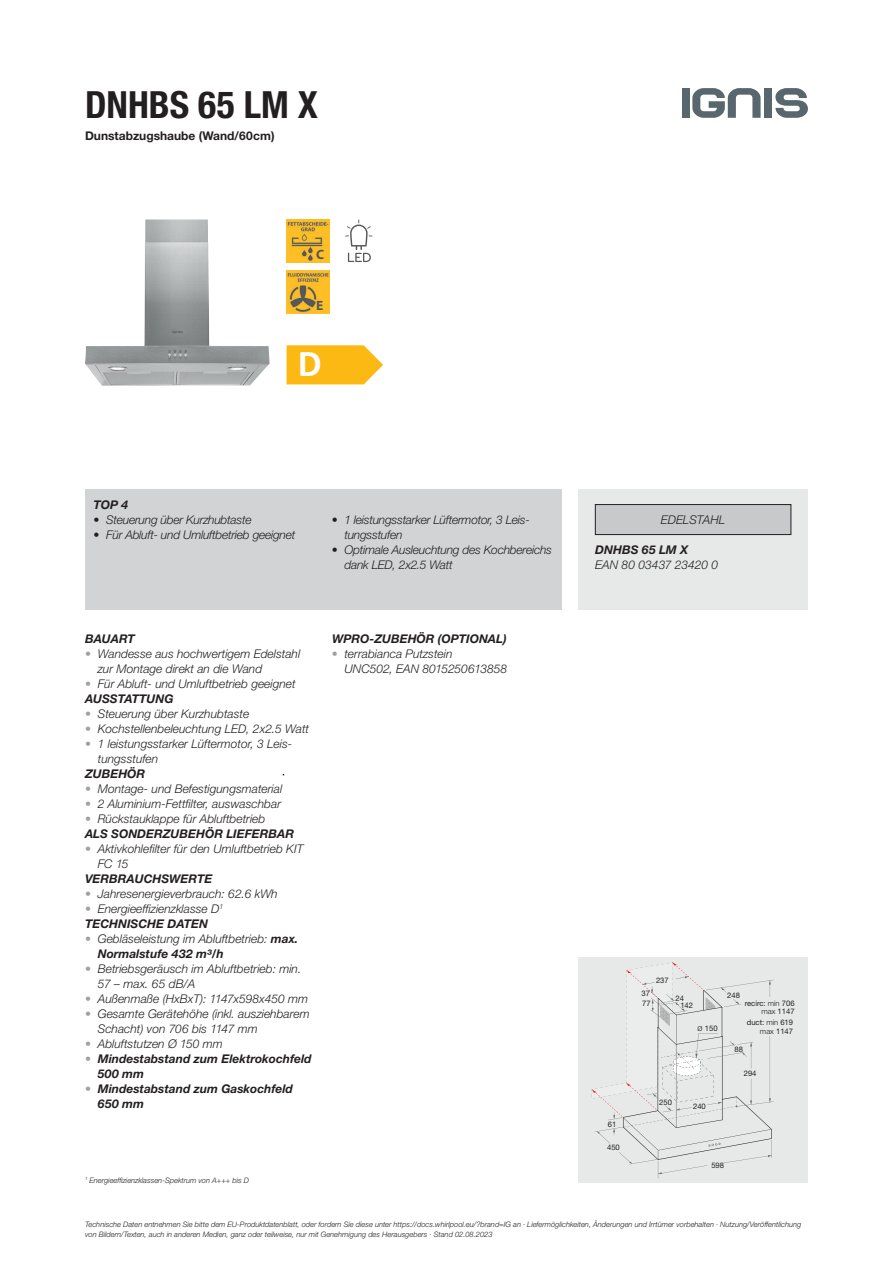
<style>
.page{position:relative;width:893px;height:1263px;background:#fff}
.page>*{position:absolute;margin:0;border:0;box-sizing:border-box;transform-origin:0 0}
.t1{font:700 37.8px "Calibri";color:#fff}
.t2{font:700 condensed 37.5px "Helvetica Neue LT Std";color:#231f20}
.t3{font:700 13.5px "Myriad Pro";color:#535658}
.t4{font:italic 300 12px/15px "Helvetica Neue LT Std";color:#231f20}
.t5{font:italic 300 12px/15px "Helvetica Neue LT Std";letter-spacing:-.02em;color:#231f20}
.t6{font:italic 700 12px/15px "Helvetica Neue LT Std";color:#231f20}
.t7{font:700 12px "Helvetica Neue LT Std";color:#231f20}
.t8{font:7.65px/8.6px "Helvetica Neue";color:#231f20;text-align:right}
.t9{font:italic 300 7.5px/9.8px "Helvetica Neue LT Std";color:#231f20}
.s1{color:#9ea0a2}
.s2{font-weight:700}
.s3{font-weight:300;color:#9ea0a2}
.s4{font-weight:300;font-size:9.15px}
.s5{font-weight:300}
</style>
<div class="page">
<div style="left:681px;top:88px;width:8px;height:30px;background:#58666e"></div>
<div style="left:764px;top:88px;width:8px;height:30px;background:#58666e"></div>
<svg style="left:692px;top:88px;width:69px;height:30px"></svg>
<svg style="left:775px;top:88px;width:33px;height:30px"></svg>
<img style="left:85px;top:219px;width:185px;height:167px">
<img style="left:287px;top:219px;width:42px;height:43px">
<img style="left:287px;top:270px;width:42px;height:43px">
<svg style="left:345px;top:219px;width:27px;height:43px"></svg>
<svg style="left:287px;top:345px;width:96px;height:39px;background:#fdc02b"></svg>
<div style="left:85px;top:490px;width:476px;height:120px;background:#d1d3d4"></div>
<div style="left:578px;top:490px;width:230px;height:120px;background:#e7e8e8"></div>
<div style="left:595px;top:505px;width:196px;height:30px;background:#c7c9cb"></div>
<div style="left:595px;top:504px;width:196px;height:31px;border:1px solid #231f20"></div>
<div style="left:578px;top:958px;width:230px;height:225px;background:#e7e8e8"></div>
<svg style="left:658px;top:1129px;width:114px;height:21px"></svg>
<svg style="left:658px;top:1138px;width:114px;height:22px"></svg>
<svg style="left:736px;top:1096px;width:36px;height:33px"></svg>
<svg style="left:706px;top:980px;width:68px;height:10px"></svg>
<svg style="left:769px;top:1036px;width:2px;height:65px"></svg>
<svg style="left:769px;top:980px;width:2px;height:17px"></svg>
<svg style="left:736px;top:1101px;width:38px;height:5px"></svg>
<hr style="left:737px;top:1042px;width:16px;height:3px;background:#6d6f71">
<svg style="left:724px;top:1155px;width:48px;height:8px"></svg>
<svg style="left:592px;top:962px;width:160px;height:217px"></svg>
<svg style="left:768px;top:1129px;width:4px;height:29px"></svg>
<h2 class="t2" style="left:85px;top:82px;width:235px">DNHBS 65 LM X</h2>
<p class="t7" style="left:85px;top:129px;width:191px">Dunstabzugshaube (Wand/60cm)</p>
<p class="t3" style="left:316px;top:245px;width:10px">C</p>
<p class="t3" style="left:316px;top:296px;width:9px">E</p>
<h1 class="t1" style="left:298px;top:340px;width:25px">D</h1>
<p class="t6" style="left:94px;top:497px;width:36px">TOP 4</p>
<p class="t5" style="left:94px;top:512px;width:160px">• Steuerung über Kurzhubtaste</p>
<p class="t5" style="left:94px;top:527px;width:203px">• Für Abluft- und Umluftbetrieb geeignet</p>
<p class="t5" style="left:344px;top:512px;width:187px;text-indent:-13px">• 1 leistungsstarker Lüftermotor, 3 Leis&shy;tungsstufen</p>
<p class="t5" style="left:344px;top:542px;width:209px;text-indent:-13px">• Optimale Ausleuchtung des Kochbereichs dank LED, 2x2.5 Watt</p>
<p class="t6" style="left:85px;top:631px;width:51px">BAUART</p>
<p class="t4" style="left:98px;top:646px;width:204px;text-indent:-13px"><span class="s1">•</span> Wandesse aus hochwertigem Edelstahl zur Montage direkt an die Wand</p>
<p class="t4" style="left:85px;top:676px;width:212px"><span class="s1">•</span> Für Abluft- und Umluftbetrieb geeignet<br><span class="s2">AUSSTATTUNG</span></p>
<p class="t4" style="left:85px;top:706px;width:166px"><span class="s1">•</span> Steuerung über Kurzhubtaste</p>
<p class="t4" style="left:85px;top:721px;width:226px"><span class="s1">•</span> Kochstellenbeleuchtung LED, 2x2.5 Watt</p>
<p class="t4" style="left:98px;top:736px;width:196px;text-indent:-13px"><span class="s1">•</span> 1 leistungsstarker Lüftermotor, 3 Leis&shy;tungsstufen</p>
<p class="t6" style="left:85px;top:766px;width:62px">ZUBEHÖR</p>
<p class="t4" style="left:85px;top:781px;width:199px"><span class="s1">•</span> Montage- und Befestigungsmaterial</p>
<p class="t4" style="left:85px;top:796px;width:198px"><span class="s1">•</span> 2 Aluminium-Fettfilter, auswaschbar</p>
<p class="t4" style="left:85px;top:811px;width:211px"><span class="s1">•</span> Rückstauklappe für Abluftbetrieb<br><span class="s2">ALS SONDERZUBEHÖR LIEFERBAR</span></p>
<p class="t4" style="left:98px;top:841px;width:207px;text-indent:-13px"><span class="s1">•</span> Aktivkohlefilter für den Umluftbetrieb KIT<br>FC 15</p>
<p class="t6" style="left:85px;top:871px;width:129px">VERBRAUCHSWERTE</p>
<p class="t4" style="left:85px;top:886px;width:194px"><span class="s1">•</span> Jahresenergieverbrauch: 62.6 kWh</p>
<p class="t4" style="left:85px;top:901px;width:140px"><span class="s1">•</span> Energieeffizienzklasse D<sup>1<br></sup><span class="s2">TECHNISCHE DATEN</span></p>
<p class="t4" style="left:98px;top:931px;width:202px;text-indent:-13px"><span class="s1">•</span> Gebläseleistung im Abluftbetrieb: <span class="s2">max.<br>Normalstufe 432 m³/h</span></p>
<p class="t4" style="left:98px;top:961px;width:205px;text-indent:-13px"><span class="s1">•</span> Betriebsgeräusch im Abluftbetrieb: min.<br>57 – max. 65 dB/A</p>
<p class="t4" style="left:85px;top:991px;width:225px"><span class="s1">•</span> Außenmaße (HxBxT): 1147x598x450 mm</p>
<p class="t4" style="left:98px;top:1006px;width:214px;text-indent:-13px"><span class="s1">•</span> Gesamte Gerätehöhe (inkl. ausziehbarem<br>Schacht) von 706 bis 1147 mm</p>
<p class="t4" style="left:85px;top:1036px;width:139px"><span class="s1">•</span> Abluftstutzen Ø 150 mm</p>
<p class="t6" style="left:98px;top:1051px;width:215px;text-indent:-13px"><span class="s3">•</span> Mindestabstand zum Elektrokochfeld<br>500 mm</p>
<p class="t6" style="left:98px;top:1081px;width:197px;text-indent:-13px"><span class="s3">•</span> Mindestabstand zum Gaskochfeld<br>650 mm</p>
<p class="t6" style="left:332px;top:631px;width:176px">WPRO-ZUBEHÖR (OPTIONAL)</p>
<p class="t4" style="left:344px;top:646px;width:164px;text-indent:-13px"><span class="s1">•</span> terrabianca Putzstein<br>UNC502, EAN 8015250613858</p>
<p class="t9" style="left:85px;top:1175px;width:166px"><sup>1</sup> Energieeffizienzklassen-Spektrum von A+++ bis D</p>
<p class="t4" style="left:661px;top:512px;width:66px">EDELSTAHL</p>
<p class="t6" style="left:595px;top:542px;width:94px">DNHBS 65 LM X</p>
<p class="t4" style="left:595px;top:557px;width:124px">EAN 80 03437 23420 0</p>
<p class="t8" style="left:608px;top:1119px;width:10px">61</p>
<p class="t8" style="left:607px;top:1143px;width:14px">450</p>
<p class="t8" style="left:656px;top:976px;width:14px">237</p>
<p class="t8" style="left:641px;top:989px;width:10px">37</p>
<p class="t8" style="left:642px;top:999px;width:10px">77</p>
<p class="t8" style="left:675px;top:994px;width:10px">24</p>
<p class="t8" style="left:680px;top:1001px;width:14px">142</p>
<p class="t8" style="left:698px;top:1024px;width:21px"><span class="s4">ø</span> 150</p>
<p class="t8" style="left:659px;top:1097px;width:14px">250</p>
<p class="t8" style="left:693px;top:1101px;width:14px">240</p>
<p class="t8" style="left:727px;top:991px;width:14px">248</p>
<p class="t8" style="left:745px;top:998px;width:51px">recirc: <span class="s5">min</span> 706 <span class="s5">max</span> 1147</p>
<p class="t8" style="left:747px;top:1018px;width:48px">duct: <span class="s5">min</span> 619 <span class="s5">max</span> 1147</p>
<p class="t8" style="left:734px;top:1044px;width:10px">88</p>
<p class="t8" style="left:744px;top:1069px;width:14px">294</p>
<p class="t8" style="left:711px;top:1161px;width:14px">598</p>
<p class="t9" style="left:85px;top:1219px;width:718px">Technische Daten entnehmen Sie bitte dem EU-Produktdatenblatt, oder fordern Sie diese unter https://docs.whirlpool.eu/?brand=IG an · Liefermöglichkeiten, Änderungen und Irrtümer vorbehalten · Nutzung/Veröffentlichung von Bildern/Texten, auch in anderen Medien, ganz oder teilweise, nur mit Genehmigung des Herausgebers · Stand 02.08.2023</p>
</div>
